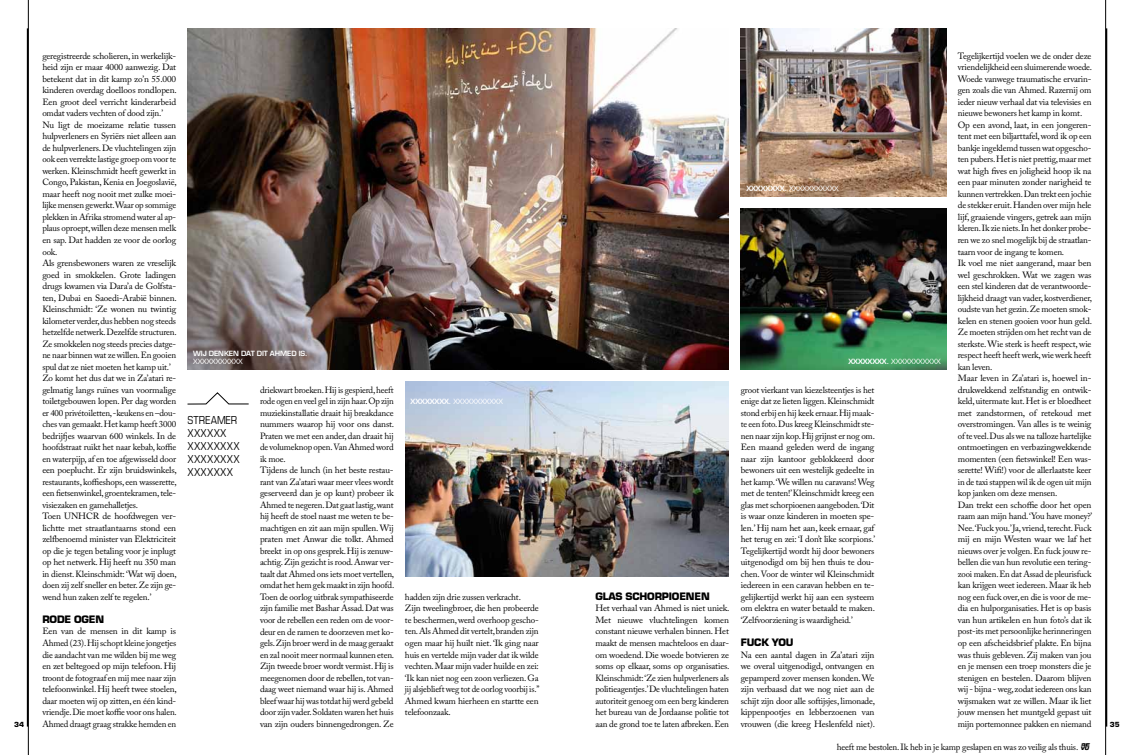
<style>
.page{position:relative;width:1134px;height:755px;background:#fff}
.page>*{position:absolute;margin:0;border:0;box-sizing:border-box;transform-origin:0 0}
.t1{font:condensed 11px/13px "Eurostile LT Std";letter-spacing:.02em;color:#000}
.t2{font:700 10px "Eurostile LT Std";letter-spacing:-.02em;color:#000}
.t3{font:9px/11.5px "Adobe Caslon Pro";letter-spacing:-.02em;color:#000}
.t4{font:7px "Eurostile LT Std";letter-spacing:-.01em;color:#fff}
.t5{font:600 7px "Eurostile LT Std";letter-spacing:-.01em;color:#fff}
.t6{font:700 6.9px "Eurostile LT Std";color:#000}
.s1{font-weight:600}
.s2{font-family:"Nieuwe Revu Logo"}
</style>
<div class="page">
<svg style="left:187px;top:392px;width:62px;height:12px"></svg>
<img style="left:740px;top:208px;width:206px;height:161px">
<img style="left:740px;top:28px;width:206px;height:169px">
<img style="left:187px;top:28px;width:542px;height:341px">
<img style="left:405px;top:381px;width:324px;height:194px">
<hr style="left:1106px;top:28px;width:1px;height:698px;background:#000">
<hr style="left:1105px;top:0;width:1px;height:754px;background:#000">
<hr style="left:27px;top:28px;width:1px;height:698px;background:#000">
<hr style="left:28px;top:0;width:1px;height:754px;background:#000">
<p class="t3" style="left:958px;top:50px;width:136px">Tegelijkertijd voelen we de onder deze vriendelijkheid een sluimerende woede.<br>Woede vanwege traumatische ervarin&shy;gen zoals die van Ahmed. Razernij om ieder nieuw verhaal dat via televisies en nieuwe bewoners het kamp in komt.<br>Op een avond, laat, in een jongeren&shy;tent met een biljarttafel, word ik op een bankje ingeklemd tussen wat opgescho&shy;ten pubers. Het is niet prettig, maar met wat high fives en joligheid hoop ik na een paar minuten zonder narigheid te kunnen vertrekken. Dan trekt een jochie de stekker eruit. Handen over mijn hele lijf, graaiende vingers, getrek aan mijn kleren. Ik zie niets. In het donker probe&shy;ren we zo snel mogelijk bij de straatlan&shy;taarn voor de ingang te komen.<br>Ik voel me niet aangerand, maar ben wel geschrokken. Wat we zagen was een stel kinderen dat de verantwoorde&shy;lijkheid draagt van vader, kostverdiener, oudste van het gezin. Ze moeten smok&shy;kelen en stenen gooien voor hun geld.<br>Ze moeten strijden om het recht van de sterkste. Wie sterk is heeft respect, wie respect heeft heeft werk, wie werk heeft kan leven.<br>Maar leven in Za’atari is, hoewel in&shy;drukwekkend zelfstandig en ontwik&shy;keld, uitermate kut. Het is er bloedheet met zandstormen, of retekoud met overstromingen. Van alles is te weinig of te veel. Dus als we na talloze hartelijke ontmoetingen en verbazingwekkende momenten (een fietswinkel! Een was&shy;serette! Wifi!) voor de allerlaatste keer in de taxi stappen wil ik de ogen uit mijn kop janken om deze mensen.<br>Dan trekt een schoffie door het open raam aan mijn hand. ‘You have money?’ Nee. ‘Fuck you.’ Ja, vriend, terecht. Fuck mij en mijn Westen waar we laf het nieuws over je volgen. En fuck jouw re&shy;bellen die van hun revolutie een tering&shy;zooi maken. En dat Assad de pleurisfuck kan krijgen weet iedereen. Maar ik heb nog een fuck over, en die is voor de me&shy;dia en hulporganisaties. Het is op basis van hun artikelen en hun foto’s dat ik post-its met persoonlijke herinneringen op een afscheidsbrief plakte. En bijna was thuis gebleven. Zij maken van jou en je mensen een troep monsters die je stenigen en bestelen. Daarom blijven wij - bijna - weg, zodat iedereen ons kan wijsmaken wat ze willen. Maar ik liet jouw mensen het muntgeld gepast uit mijn portemonnee pakken en niemand</p>
<p class="t3" style="left:42px;top:50px;width:136px">geregistreerde scholieren, in werkelijk&shy;heid zijn er maar 4000 aanwezig. Dat betekent dat in dit kamp zo’n 55.000 kinderen overdag doelloos rondlopen.<br>Een groot deel verricht kinderarbeid omdat vaders vechten of dood zijn.’ Nu ligt de moeizame relatie tussen hulpverleners en Syriërs niet alleen aan de hulpverleners. De vluchtelingen zijn ook een verrekte lastige groep om voor te werken. Kleinschmidt heeft gewerkt in Congo, Pakistan, Kenia en Joegoslavië, maar heeft nog nooit met zulke moei&shy;lijke mensen gewerkt. Waar op sommige plekken in Afrika stromend water al ap&shy;plaus oproept, willen deze mensen melk en sap. Dat hadden ze voor de oorlog ook.<br>Als grensbewoners waren ze vreselijk goed in smokkelen. Grote ladingen drugs kwamen via Dara’a de Golfsta&shy;ten, Dubai en Saoedi-Arabië binnen.<br>Kleinschmidt: ‘Ze wonen nu twintig kilometer verder, dus hebben nog steeds hetzelfde netwerk. Dezelfde structuren.<br>Ze smokkelen nog steeds precies datge&shy;ne naar binnen wat ze willen. En gooien spul dat ze niet moeten het kamp uit.’ Zo komt het dus dat we in Za’atari re&shy;gelmatig langs ruïnes van voormalige toiletgebouwen lopen. Per dag worden er 400 privétoiletten, -keukens en –dou&shy;ches van gemaakt. Het kamp heeft 3000 bedrijfjes waarvan 600 winkels. In de hoofdstraat ruikt het naar kebab, koffie en waterpijp, af en toe afgewisseld door een poeplucht. Er zijn bruidswinkels, restaurants, koffieshops, een wasserette, een fietsenwinkel, groentekramen, tele&shy;visiezaken en gamehalletjes.<br>Toen UNHCR de hoofdwegen ver&shy;lichtte met straatlantaarns stond een zelfbenoemd minister van Elektriciteit op die je tegen betaling voor je inplugt op het netwerk. Hij heeft nu 350 man in dienst. Kleinschmidt: ‘Wat wij doen, doen zij zelf sneller en beter. Ze zijn ge&shy;wend hun zaken zelf te regelen.’</p>
<p class="t2" style="left:42px;top:612px;width:63px">RODE OGEN</p>
<p class="t3" style="left:42px;top:625px;width:136px;text-align:justify">Een van de mensen in dit kamp is Ahmed (23). Hij schopt kleine jongetjes die aandacht van me wilden bij me weg en zet beltegoed op mijn telefoon. Hij troont de fotograaf en mij mee naar zijn telefoonwinkel. Hij heeft twee stoelen, daar moeten wij op zitten, en één kind&shy;vriendje. Die moet koffie voor ons halen.<br>Ahmed draagt graag strakke hemden en</p>
<p class="t4" style="left:746px;top:184px;width:94px"><span class="s1">XXXXXXXX.</span> XXXXXXXXXXX</p>
<p class="t5" style="left:193px;top:349px;width:116px">WIJ DENKEN DAT DIT AHMED IS.</p>
<p class="t4" style="left:193px;top:357px;width:51px">XXXXXXXXXXX</p>
<p class="t4" style="left:848px;top:357px;width:94px"><span class="s1">XXXXXXXX.</span> XXXXXXXXXXX</p>
<p class="t3" style="left:260px;top:383px;width:136px">driekwart broeken. Hij is gespierd, heeft rode ogen en veel gel in zijn haar. Op zijn muziekinstallatie draait hij breakdance nummers waarop hij voor ons danst.<br>Praten we met een ander, dan draait hij de volumeknop open. Van Ahmed word ik moe.<br>Tijdens de lunch (in het beste restau&shy;rant van Za’atari waar meer vlees wordt geserveerd dan je op kunt) probeer ik Ahmed te negeren. Dat gaat lastig, want hij heeft de stoel naast me weten te be&shy;machtigen en zit aan mijn spullen. Wij praten met Anwar die tolkt. Ahmed breekt in op ons gesprek. Hij is zenuw&shy;achtig. Zijn gezicht is rood. Anwar ver&shy;taalt dat Ahmed ons iets moet vertellen, omdat het hem gek maakt in zijn hoofd.<br>Toen de oorlog uitbrak sympathiseerde zijn familie met Bashar Assad. Dat was voor de rebellen een reden om de voor&shy;deur en de ramen te doorzeven met ko&shy;gels. Zijn broer werd in de maag geraakt en zal nooit meer normaal kunnen eten.<br>Zijn tweede broer wordt vermist. Hij is meegenomen door de rebellen, tot van&shy;daag weet niemand waar hij is. Ahmed bleef waar hij was totdat hij werd gebeld door zijn vader. Soldaten waren het huis van zijn ouders binnengedrongen. Ze</p>
<p class="t3" style="left:741px;top:383px;width:136px;text-align:justify">groot vierkant van kiezelsteentjes is het enige dat ze lieten liggen. Kleinschmidt stond erbij en hij keek ernaar. Hij maak&shy;te een foto. Dus kreeg Kleinschmidt ste&shy;nen naar zijn kop. Hij grijnst er nog om.<br>Een maand geleden werd de ingang naar zijn kantoor geblokkeerd door bewoners uit een westelijk gedeelte in het kamp. ‘We willen nu caravans! Weg met de tenten!’ Kleinschmidt kreeg een glas met schorpioenen aangeboden. ‘Dit is waar onze kinderen in moeten spe&shy;len.’ Hij nam het aan, keek ernaar, gaf het terug en zei: ‘I don’t like scorpions.’ Tegelijkertijd wordt hij door bewoners uitgenodigd om bij hen thuis te dou&shy;chen. Voor de winter wil Kleinschmidt iedereen in een caravan hebben en te&shy;gelijkertijd werkt hij aan een systeem om elektra en water betaald te maken. ‘Zelfvoorziening is waardigheid.’</p>
<p class="t4" style="left:411px;top:396px;width:94px"><span class="s1">XXXXXXXX.</span> XXXXXXXXXXX</p>
<p class="t1" style="left:187px;top:413px;width:54px">STREAMER<br>XXXXXX<br>XXXXXXXX<br>XXXXXXXX<br>XXXXXXX</p>
<p class="t2" style="left:595px;top:589px;width:116px">GLAS SCHORPIOENEN</p>
<p class="t3" style="left:595px;top:602px;width:136px;text-align:justify">Het verhaal van Ahmed is niet uniek.<br>Met nieuwe vluchtelingen komen constant nieuwe verhalen binnen. Het maakt de mensen machteloos en daar&shy;om woedend. Die woede botvieren ze soms op elkaar, soms op organisaties.<br>Kleinschmidt: ‘Ze zien hulpverleners als politieagentjes.’De vluchtelingen haten autoriteit genoeg om een berg kinderen het bureau van de Jordaanse politie tot aan de grond toe te laten afbreken. Een</p>
<p class="t3" style="left:405px;top:590px;width:136px">hadden zijn drie zussen verkracht.<br>Zijn tweelingbroer, die hen probeerde te beschermen, werd overhoop gescho&shy;ten. Als Ahmed dit vertelt, branden zijn ogen maar hij huilt niet. ‘Ik ging naar huis en vertelde mijn vader dat ik wilde vechten. Maar mijn vader huilde en zei: ‘Ik kan niet nog een zoon verliezen. Ga jij alsjeblieft weg tot de oorlog voorbij is.’’ Ahmed kwam hierheen en startte een telefoonzaak.</p>
<p class="t2" style="left:741px;top:635px;width:54px">FUCK YOU</p>
<p class="t3" style="left:741px;top:648px;width:136px;text-align:justify">Na een aantal dagen in Za’atari zijn we overal uitgenodigd, ontvangen en gepamperd zover mensen konden. We zijn verbaasd dat we nog niet aan de schijt zijn door alle softijsjes, limonade, kippenpootjes en lebberzoenen van vrouwen (die kreeg Heslenfeld niet).</p>
<p class="t6" style="left:14px;top:719px;width:11px">34</p>
<p class="t6" style="left:1110px;top:719px;width:11px">35</p>
<p class="t3" style="left:837px;top:740px;width:253px">heeft me bestolen. Ik heb in je kamp geslapen en was zo veilig als thuis. <span class="s2">A</span></p>
</div>
